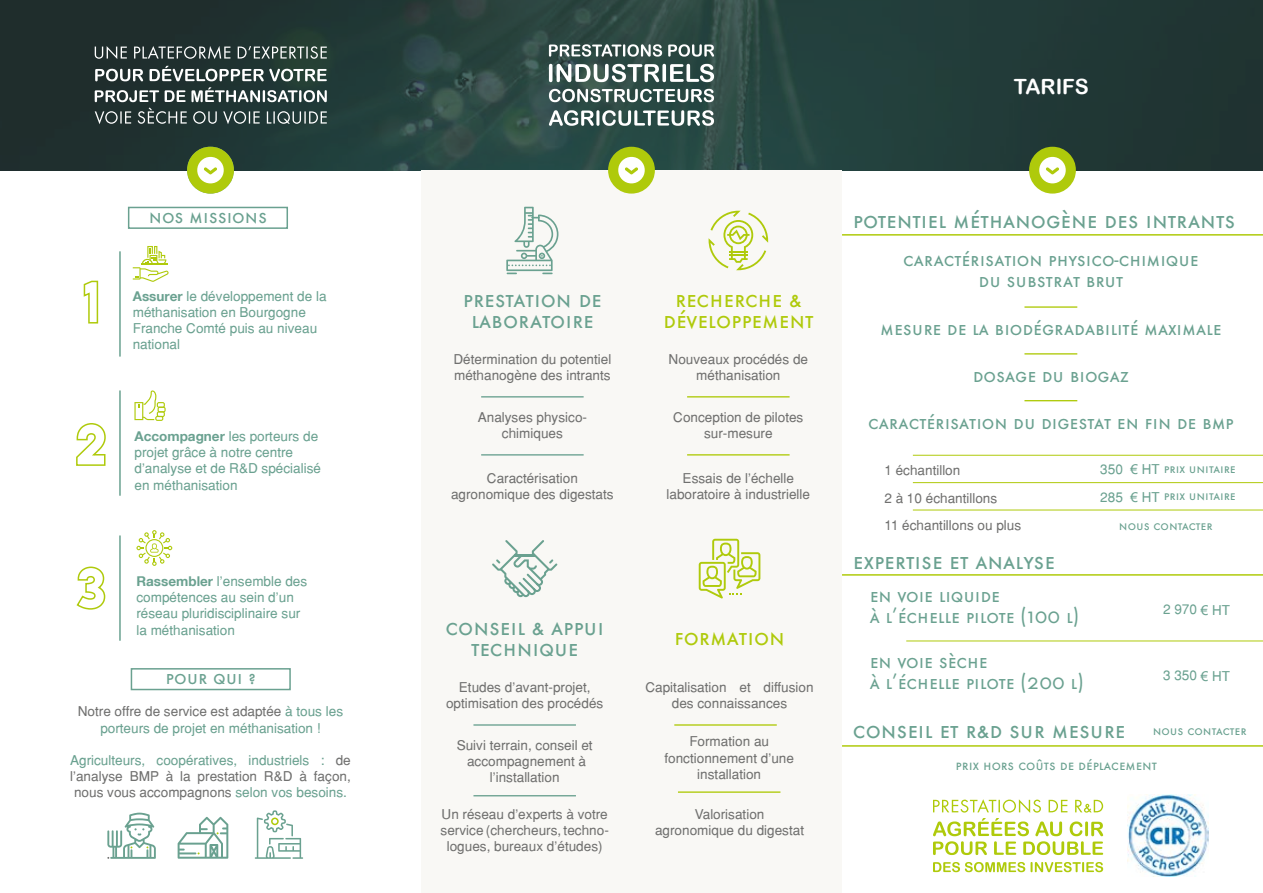
<style>
.page{position:relative;width:1263px;height:893px;background:#fff}
.page>*{position:absolute;margin:0;border:0;box-sizing:border-box;transform-origin:0 0}
.t1{font:27px/21px "Futura SCTOT";color:#6aa190;text-align:center}
.t2{font:27px/21px "Futura SCTOT";color:#afca0b;text-align:center}
.t3{font:22.5px/21px "Futura SCTOT";color:#6aa190;text-align:center}
.t4{font:21px "Arial Rounded MT Bold";color:#fff}
.t5{font:16.5px "Futura SCTOT";color:#6aa190}
.t6{font:15px "Futura SCTOT";color:#6aa190}
.t7{font:13.5px/16.2px "Helvetica";color:#70706f;text-align:center}
.t8{font:13.5px/16.2px "Helvetica";color:#6aa190}
.s1{font-family:"Helvetica Neue";font-weight:700}
.s2{color:#70706f}
.s3{color:#6aa190}
.s4{font-family:"Arial"}
.s5{font-size:15px}
</style>
<div class="page">
<svg style="left:0;top:0;width:1263px;height:170px;background:#243c39"></svg>
<div style="left:421px;top:170px;width:421px;height:723px;background:#f9f8f5"></div>
<svg style="left:506px;top:207px;width:52px;height:67px"></svg>
<svg style="left:709px;top:211px;width:59px;height:59px"></svg>
<hr style="left:481px;top:396px;width:103px;height:1px;background:#6aa190">
<hr style="left:481px;top:454px;width:103px;height:2px;background:#6aa190">
<hr style="left:687px;top:396px;width:103px;height:1px;background:#afca0b">
<hr style="left:687px;top:454px;width:103px;height:2px;background:#afca0b">
<svg style="left:699px;top:539px;width:61px;height:59px"></svg>
<svg style="left:492px;top:540px;width:65px;height:57px"></svg>
<hr style="left:473px;top:724px;width:103px;height:2px;background:#6aa190">
<hr style="left:473px;top:795px;width:103px;height:1px;background:#6aa190">
<hr style="left:674px;top:724px;width:103px;height:2px;background:#afca0b">
<hr style="left:678px;top:791px;width:102px;height:2px;background:#afca0b">
<svg style="left:549px;top:110px;width:165px;height:16px"></svg>
<svg style="left:549px;top:64px;width:165px;height:18px"></svg>
<svg style="left:549px;top:89px;width:165px;height:13px"></svg>
<svg style="left:549px;top:44px;width:165px;height:13px"></svg>
<svg style="left:608px;top:147px;width:47px;height:47px"></svg>
<div style="left:128px;top:207px;width:160px;height:22px;border:2px solid #6aa190"></div>
<svg style="left:83px;top:280px;width:16px;height:44px"></svg>
<svg style="left:133px;top:246px;width:36px;height:36px"></svg>
<hr style="left:119px;top:251px;width:2px;height:106px;background:#6aa190">
<svg style="left:76px;top:423px;width:30px;height:43px"></svg>
<svg style="left:134px;top:390px;width:32px;height:31px"></svg>
<hr style="left:119px;top:390px;width:2px;height:106px;background:#6aa190">
<svg style="left:76px;top:566px;width:30px;height:44px"></svg>
<svg style="left:136px;top:530px;width:36px;height:36px"></svg>
<hr style="left:119px;top:535px;width:2px;height:106px;background:#6aa190">
<svg style="left:187px;top:147px;width:47px;height:47px"></svg>
<hr style="left:913px;top:455px;width:350px;height:1px;background:#afca0b">
<hr style="left:913px;top:482px;width:350px;height:1px;background:#afca0b">
<hr style="left:913px;top:510px;width:350px;height:1px;background:#afca0b">
<hr style="left:842px;top:574px;width:421px;height:2px;background:#afca0b">
<hr style="left:906px;top:641px;width:357px;height:1px;background:#afca0b">
<hr style="left:842px;top:234px;width:421px;height:2px;background:#afca0b">
<hr style="left:842px;top:745px;width:421px;height:2px;background:#afca0b">
<svg style="left:1029px;top:147px;width:47px;height:47px"></svg>
<svg style="left:933px;top:862px;width:170px;height:10px"></svg>
<svg style="left:933px;top:799px;width:170px;height:56px"></svg>
<img style="left:1127px;top:795px;width:82px;height:81px">
<svg style="left:95px;top:87px;width:232px;height:37px;background:#516160"></svg>
<svg style="left:95px;top:66px;width:232px;height:15px"></svg>
<svg style="left:95px;top:46px;width:232px;height:13px;background:#596764"></svg>
<div style="left:131px;top:668px;width:160px;height:22px;border:2px solid #6aa190"></div>
<svg style="left:178px;top:817px;width:50px;height:42px"></svg>
<svg style="left:107px;top:813px;width:49px;height:46px"></svg>
<svg style="left:255px;top:810px;width:48px;height:49px"></svg>
<hr style="left:1024px;top:306px;width:53px;height:2px;background:#afca0b">
<hr style="left:1024px;top:353px;width:53px;height:2px;background:#afca0b">
<hr style="left:1024px;top:400px;width:53px;height:1px;background:#afca0b">
<h2 class="t3" style="left:149px;top:205px;width:120px">nos missions</h2>
<p class="t8" style="left:133px;top:288px;width:195px"><span class="s1">Assurer</span> le développement de la méthanisation en Bourgogne<br>Franche Comté puis au niveau national</p>
<p class="t8" style="left:134px;top:428px;width:188px"><span class="s1">Accompagner</span> les porteurs de projet grâce à notre centre d’analyse et de R&amp;D spécialisé en méthanisation</p>
<p class="t8" style="left:136px;top:573px;width:172px"><span class="s1">Rassembler</span> l’ensemble des compétences au sein d’un réseau pluridisciplinaire sur la méthanisation</p>
<h2 class="t3" style="left:166px;top:666px;width:92px">pour qui ?</h2>
<p class="t8" style="left:78px;top:703px;width:267px;text-align:center"><span class="s2">Notre offre de service est adaptée</span> à tous les porteurs de projet en méthanisation !</p>
<p class="t7" style="left:70px;top:752px;width:282px;text-align:justify"><span class="s3">Agriculteurs, coopératives, industriels :</span> de l’analyse BMP à la prestation R&amp;D à façon, nous vous accompagnons <span class="s3">selon vos besoins.</span></p>
<h3 class="t4" style="left:1014px;top:74px;width:77px">TARIFS</h3>
<h1 class="t1" style="left:463px;top:288px;width:140px">prestation de laboratoire</h1>
<h1 class="t2" style="left:663px;top:288px;width:152px">recherche &amp; développement</h1>
<p class="t7" style="left:453px;top:351px;width:159px;text-align:left">Détermination du potentiel méthanogène des intrants</p>
<p class="t7" style="left:669px;top:351px;width:141px">Nouveaux procédés de méthanisation</p>
<p class="t7" style="left:673px;top:409px;width:132px">Conception de pilotes sur-mesure</p>
<p class="t7" style="left:667px;top:470px;width:145px">Essais de l’échelle laboratoire à industrielle</p>
<p class="t7" style="left:478px;top:409px;width:111px">Analyses physico&shy;chimiques</p>
<p class="t7" style="left:451px;top:470px;width:164px">Caractérisation agronomique des digestats</p>
<h1 class="t1" style="left:445px;top:616px;width:160px">conseil &amp; appui technique</h1>
<p class="t7" style="left:446px;top:679px;width:159px">Etudes d’avant-projet, optimisation des procédés</p>
<p class="t7" style="left:457px;top:737px;width:137px">Suivi terrain, conseil et accompagnement à l’installation</p>
<p class="t7" style="left:441px;top:806px;width:170px">Un réseau d’experts à votre service (chercheurs, techno&shy;logues, bureaux d’études)</p>
<h1 class="t2" style="left:674px;top:626px;width:112px">formation</h1>
<p class="t7" style="left:645px;top:679px;width:170px">Capitalisation et diffusion des connaissances</p>
<p class="t7" style="left:664px;top:733px;width:131px">Formation au fonctionnement d’une installation</p>
<p class="t7" style="left:655px;top:806px;width:151px">Valorisation agronomique du digestat</p>
<h1 class="t1" style="left:853px;top:209px;width:384px">potentiel méthanogène des intrants</h1>
<h2 class="t3" style="left:903px;top:248px;width:297px">caractérisation physico-chimique du substrat brut</h2>
<h2 class="t3" style="left:868px;top:305px;width:367px;line-height:46.8px">mesure de la biodégradabilité maximale dosage du biogaz<br>caractérisation du digestat en fin de bmp</h2>
<p class="t8" style="left:1100px;top:461px;width:61px">350 <span class="s4">€</span> HT</p>
<p class="t7" style="left:884px;top:456px;width:138px;line-height:27.6px;text-align:left">1 échantillon<br>2 à 10 échantillons<br>11 échantillons ou plus</p>
<p class="t6" style="left:1164px;top:459px;width:73px">prix unitaire</p>
<p class="t8" style="left:1100px;top:489px;width:61px">285 <span class="s4">€</span> HT</p>
<p class="t6" style="left:1119px;top:516px;width:95px">nous contacter</p>
<p class="t6" style="left:1164px;top:487px;width:73px">prix unitaire</p>
<h1 class="t1" style="left:853px;top:550px;width:203px">expertise et analyse</h1>
<h2 class="t3" style="left:870px;top:584px;width:211px;text-align:left">en voie liquide<br>à l’échelle pilote (100 l)</h2>
<h2 class="t3" style="left:870px;top:650px;width:216px;text-align:left">en voie sèche<br>à l’échelle pilote (200 l)</h2>
<p class="t8" style="left:1163px;top:601px;width:69px">2 970 <span class="s4">€</span> HT</p>
<p class="t8" style="left:1163px;top:667px;width:69px">3 350 <span class="s4">€</span> HT</p>
<h1 class="t1" style="left:853px;top:718px;width:395px">conseil et r&amp;d sur mesure <span class="s5">nous contacter</span></h1>
<p class="t5" style="left:955px;top:755px;width:203px">prix hors coûts de déplacement</p>
</div>
